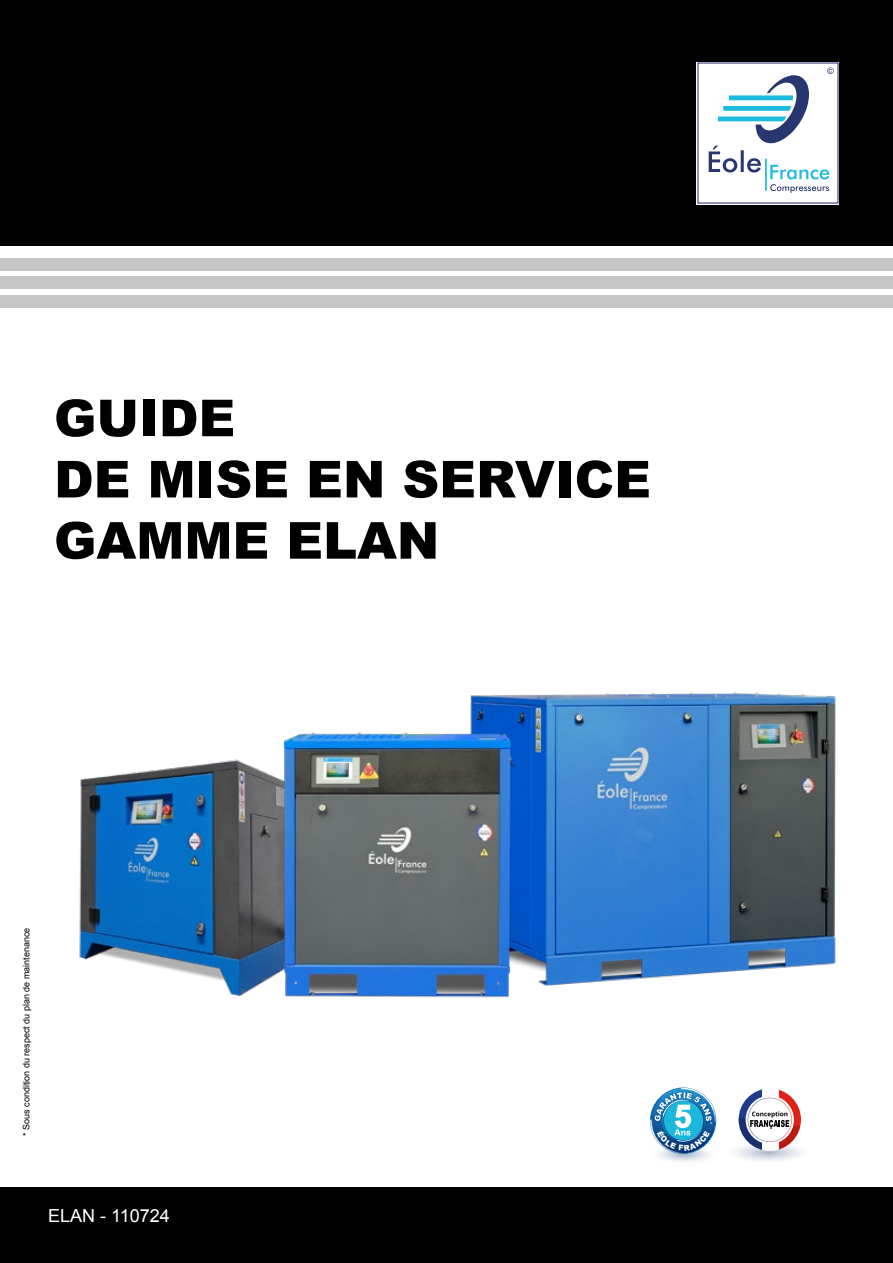
<style>
.page{position:relative;width:893px;height:1263px;background:#fff}
.page>*{position:absolute;margin:0;border:0;box-sizing:border-box;transform-origin:0 0}
.t1{font:900 51px/61.2px "Arial";color:#000}
.t2{font:18px "Arial";color:#fff}
.t3{font:9px "Arial";color:#000}
</style>
<div class="page">
<div style="left:0;top:0;width:893px;height:245px;background:#000"></div>
<div style="left:0;top:258px;width:893px;height:12px;background:#c6c6c6"></div>
<div style="left:0;top:277px;width:893px;height:12px;background:#c6c6c6"></div>
<div style="left:0;top:296px;width:893px;height:12px;background:#c6c6c6"></div>
<div style="left:0;top:1187px;width:893px;height:76px;background:#000"></div>
<div style="left:697px;top:62px;width:142px;height:142px;background:#8e92b5"></div>
<div style="left:698px;top:63px;width:140px;height:140px;background:#fff"></div>
<svg style="left:709px;top:68px;width:125px;height:125px"></svg>
<svg style="left:747px;top:1089px;width:15px;height:9px"></svg>
<svg style="left:778px;top:1089px;width:14px;height:9px"></svg>
<svg style="left:746px;top:1095px;width:48px;height:49px"></svg>
<svg style="left:735px;top:1098px;width:67px;height:63px"></svg>
<img style="left:470px;top:692px;width:366px;height:294px">
<img style="left:79px;top:759px;width:164px;height:237px">
<img style="left:243px;top:697px;width:306px;height:301px">
<svg style="left:650px;top:1088px;width:66px;height:66px"></svg>
<h1 class="t1" style="left:54px;top:386px;width:598px">GUIDE<br>DE MISE EN SERVICE<br>GAMME ELAN</h1>
<p class="t3" style="left:20px;top:1136px;width:210px;rotate:-90deg">* Sous condition du respect du plan de maintenance</p>
<h2 class="t2" style="left:48px;top:1204px;width:123px">ELAN - 110724</h2>
</div>
